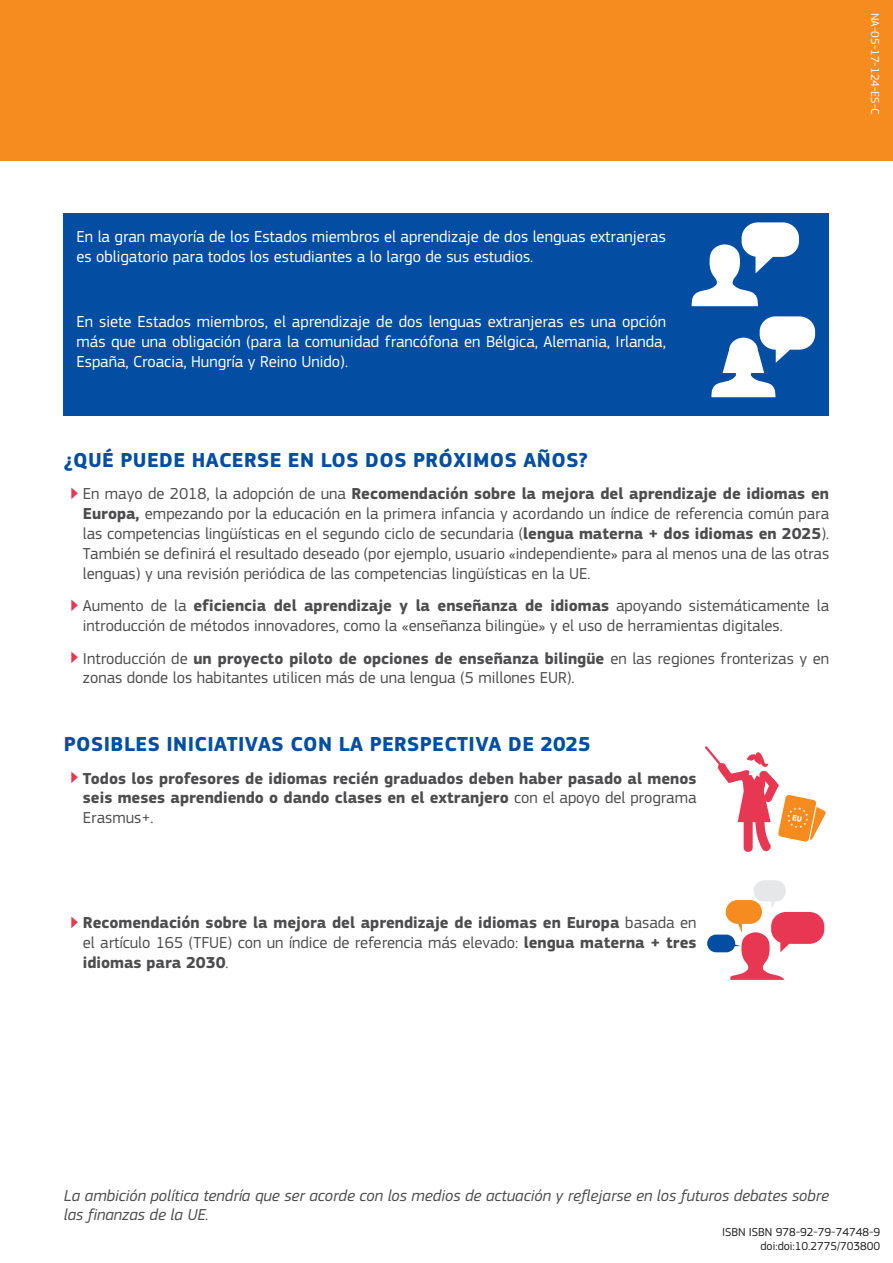
<style>
.page{position:relative;width:893px;height:1263px;background:#fff}
.page>*{position:absolute;margin:0;border:0;box-sizing:border-box;transform-origin:0 0}
.title_2_sb10{font:700 21px "EC Square Sans Pro";letter-spacing:.02em;color:#034ea2}
.t1{font:16.5px/19.8px "EC Square Sans Pro";color:#4d4d4f}
.box_body_9{font:16.5px/19.8px "EC Square Sans Pro";color:#fff}
.t2{font:700 16.5px/19.8px "EC Square Sans Pro";color:#4d4d4f;text-align:justify}
.t3{font:italic 16.5px/19.8px "EC Square Sans Pro";color:#4d4d4f}
.t4{font:12px/14.4px "EC Square Sans Pro";color:#231f20;text-align:right}
.t5{font:12px "EC Square Sans Pro";color:#fff}
.s1{font-size:28.05px;color:#e73753}
.s2{font-weight:700}
.s3{font-weight:400;font-size:28.05px;color:#e73753}
.s4{font-weight:400}
</style>
<div class="page">
<div style="left:0;top:0;width:893px;height:161px;background:#f68b20"></div>
<div style="left:64px;top:214px;width:765px;height:65px;background:#034ea2"></div>
<div style="left:64px;top:266px;width:765px;height:45px;background:#034ea2"></div>
<div style="left:64px;top:299px;width:765px;height:85px;background:#034ea2"></div>
<div style="left:64px;top:371px;width:765px;height:45px;background:#034ea2"></div>
<svg style="left:691px;top:222px;width:108px;height:84px"></svg>
<svg style="left:711px;top:316px;width:104px;height:81px"></svg>
<svg style="left:707px;top:880px;width:117px;height:100px"></svg>
<svg style="left:705px;top:746px;width:121px;height:106px"></svg>
<p class="t5" style="left:882px;top:13px;width:104px;rotate:90deg">NA-05-17-124-ES-N</p>
<p class="t5" style="left:882px;top:108px;width:8px;rotate:90deg">C</p>
<p class="box_body_9" style="left:77px;top:227px;width:591px">En la gran mayoría de los Estados miembros el aprendizaje de dos lenguas extranjeras es obligatorio para todos los estudiantes a lo largo de sus estudios.</p>
<p class="box_body_9" style="left:77px;top:312px;width:591px;text-align:justify">En siete Estados miembros, el aprendizaje de dos lenguas extranjeras es una opción más que una obligación (para la comunidad francófona en Bélgica, Alemania, Irlanda, España, Croacia, Hungría y Reino Unido).</p>
<p class="title_2_sb10" style="left:64px;top:447px;width:526px">¿QUÉ PUEDE HACERSE EN LOS DOS PRÓXIMOS AÑOS?</p>
<p class="t1" style="left:83px;top:484px;width:748px;text-align:justify;text-indent:-13px"><span class="s1">‣</span> En mayo de 2018, la adopción de una <span class="s2">Recomendación sobre la mejora del aprendizaje de idiomas en Europa,</span> empezando por la educación en la primera infancia y acordando un índice de referencia común para las competencias lingüísticas en el segundo ciclo de secundaria (<span class="s2">lengua materna + dos idiomas en 2025</span>).<br>También se definirá el resultado deseado (por ejemplo, usuario «independiente» para al menos una de las otras lenguas) y una revisión periódica de las competencias lingüísticas en la UE.</p>
<p class="t1" style="left:83px;top:596px;width:748px;text-indent:-13px"><span class="s1">‣</span> Aumento de la <span class="s2">eficiencia del aprendizaje y la enseñanza de idiomas</span> apoyando sistemáticamente la introducción de métodos innovadores, como la «enseñanza bilingüe» y el uso de herramientas digitales.</p>
<p class="t1" style="left:83px;top:648px;width:748px;text-indent:-13px"><span class="s1">‣</span> Introducción de <span class="s2">un proyecto piloto de opciones de enseñanza bilingüe</span> en las regiones fronterizas y en zonas donde los habitantes utilicen más de una lengua (5 millones EUR).</p>
<p class="title_2_sb10" style="left:64px;top:731px;width:528px">POSIBLES INICIATIVAS CON LA PERSPECTIVA DE 2025</p>
<p class="t2" style="left:83px;top:769px;width:615px;text-indent:-13px"><span class="s3">‣</span> Todos los profesores de idiomas recién graduados deben haber pasado al menos seis meses aprendiendo o dando clases en el extranjero <span class="s4">con el apoyo del programa Erasmus+.</span></p>
<p class="t2" style="left:83px;top:913px;width:615px;text-indent:-13px"><span class="s3">‣</span> Recomendación sobre la mejora del aprendizaje de idiomas en Europa <span class="s4">basada en el artículo 165 (TFUE) con un índice de referencia más elevado:</span> lengua materna + tres idiomas para 2030<span class="s4">.</span></p>
<p class="t3" style="left:64px;top:1185px;width:767px">La ambición política tendría que ser acorde con los medios de actuación y reflejarse en los futuros debates sobre las finanzas de la UE.</p>
<p class="t4" style="left:722px;top:1225px;width:160px">ISBN ISBN 978-92-79-74765-6</p>
<p class="t4" style="left:760px;top:1225px;width:121px">48 9 doi:doi:10.2775/768803</p>
<p class="t4" style="left:847px;top:1239px;width:35px">03 0</p>
</div>
